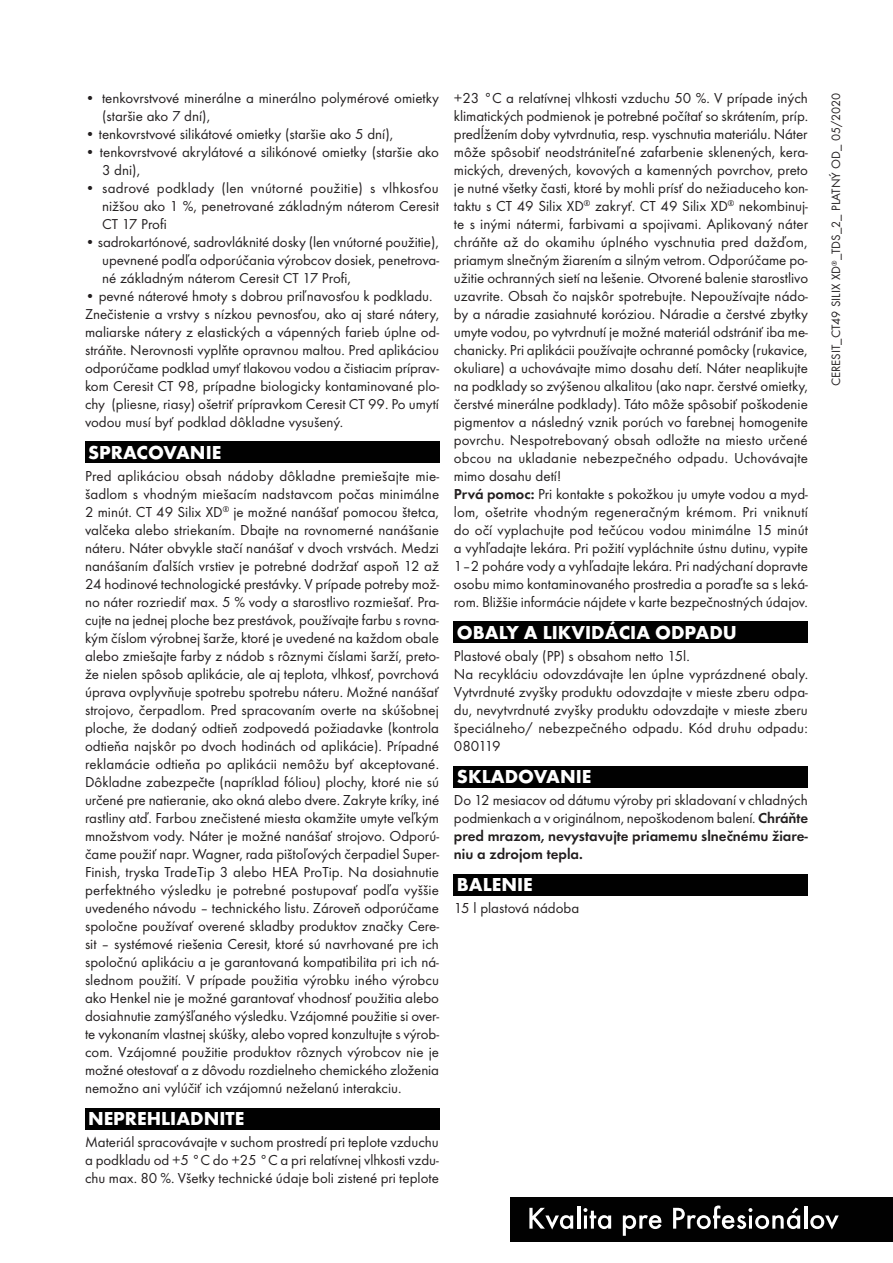
<style>
.page{position:relative;width:893px;height:1263px;background:#fff}
.page>*{position:absolute;margin:0;border:0;box-sizing:border-box;transform-origin:0 0}
.t1{font:700 19.5px "Futura TOT";color:#fff}
.t2{font:15px/18px "Futura TOT";color:#231f20;text-align:justify}
.t3{font:14.85px/18px "Futura TOT";color:#231f20}
.t4{font:12.6px "Futura TOT";color:#231f20}
.s1{font-size:14.85px}
.s2{font-weight:600}
</style>
<div class="page">
<div style="left:510px;top:1197px;width:383px;height:44px;background:#010101"></div>
<svg style="left:529px;top:1208px;width:44px;height:21px"></svg>
<hr style="left:577px;top:1206px;width:3px;height:22px;background:#fff">
<svg style="left:583px;top:1208px;width:28px;height:21px"></svg>
<svg style="left:623px;top:1215px;width:38px;height:21px"></svg>
<svg style="left:673px;top:1205px;width:127px;height:24px"></svg>
<hr style="left:804px;top:1206px;width:3px;height:22px;background:#fff">
<svg style="left:810px;top:1215px;width:29px;height:14px"></svg>
<div style="left:85px;top:442px;width:354px;height:21px;background:#010101"></div>
<div style="left:85px;top:1108px;width:354px;height:21px;background:#010101"></div>
<div style="left:454px;top:622px;width:354px;height:21px;background:#010101"></div>
<div style="left:454px;top:766px;width:354px;height:21px;background:#010101"></div>
<div style="left:454px;top:874px;width:354px;height:21px;background:#010101"></div>
<p class="t3" style="left:102px;top:89px;width:338px;text-indent:-17px">• tenkovrstvové minerálne a minerálno polymérové omietky (staršie ako 7 dní),</p>
<p class="t3" style="left:85px;top:125px;width:310px">• tenkovrstvové silikátové omietky (staršie ako 5 dní),</p>
<p class="t3" style="left:102px;top:143px;width:338px;text-indent:-17px">• tenkovrstvové akrylátové a silikónové omietky (staršie ako<br>3 dni),</p>
<p class="t3" style="left:102px;top:179px;width:339px;text-align:justify;text-indent:-17px">• sadrové podklady (len vnútorné použitie) s vlhkosťou nižšou ako 1 %, penetrované základným náterom Ceresit CT 17 Profi</p>
<p class="t3" style="left:102px;top:233px;width:338px;text-align:justify;text-indent:-17px">• sadrokartónové, sadrovláknité dosky (len vnútorné použitie), upevnené podľa odporúčania výrobcov dosiek, penetrova&shy;né základným náterom Ceresit CT 17 Profi,</p>
<p class="t3" style="left:85px;top:287px;width:355px">• pevné náterové hmoty s dobrou priľnavosťou k podkladu.<br>Znečistenie a vrstvy s nízkou pevnosťou, ako aj staré nátery, maliarske nátery z elastických a vápenných farieb úplne od&shy;stráňte. Nerovnosti vyplňte opravnou maltou. Pred aplikáciou odporúčame podklad umyť tlakovou vodou a čistiacim príprav&shy;kom Ceresit CT 98, prípadne biologicky kontaminované plo&shy;chy (pliesne, riasy) ošetriť prípravkom Ceresit CT 99. Po umytí vodou musí byť podklad dôkladne vysušený.</p>
<h1 class="t1" style="left:88px;top:440px;width:135px">SPRACOVANIE</h1>
<p class="t2" style="left:85px;top:467px;width:356px">Pred aplikáciou obsah nádoby dôkladne premiešajte mie&shy;šadlom s vhodným miešacím nadstavcom počas minimálne 2 minút. CT 49 Silix X<span class="s1">D</span><sup>®</sup> je možné nanášať pomocou štetca, valčeka alebo striekaním. Dbajte na rovnomerné nanášanie náteru. Náter obvykle stačí nanášať v dvoch vrstvách. Medzi nanášaním ďalších vrstiev je potrebné dodržať aspoň 12 až 24 hodinové technologické prestávky. V prípade potreby mož&shy;no náter rozriediť max. 5 % vody a starostlivo rozmiešať. Pra&shy;cujte na jednej ploche bez prestávok, používajte farbu s rovna&shy;kým číslom výrobnej šarže, ktoré je uvedené na každom obale alebo zmiešajte farby z nádob s rôznymi číslami šarží, preto&shy;že nielen spôsob aplikácie, ale aj teplota, vlhkosť, povrchová úprava ovplyvňuje spotrebu spotrebu náteru. Možné nanášať strojovo, čerpadlom. Pred spracovaním overte na skúšobnej ploche, že dodaný odtieň zodpovedá požiadavke (kontrola odtieňa najskôr po dvoch hodinách od aplikácie). Prípadné reklamácie odtieňa po aplikácii nemôžu byť akceptované.<br>Dôkladne zabezpečte (napríklad fóliou) plochy, ktoré nie sú určené pre natieranie, ako okná alebo dvere. Zakryte kríky, iné rastliny atď. Farbou znečistené miesta okamžite umyte veľkým množstvom vody. Náter je možné nanášať strojovo. Odporú&shy;čame použiť napr. Wagner, rada pištoľových čerpadiel Super-Finish, tryska TradeTip 3 alebo HEA ProTip. Na dosiahnutie perfektného výsledku je potrebné postupovať podľa vyššie uvedeného návodu – technického listu. Zároveň odporúčame spoločne používať overené skladby produktov značky Cere&shy;sit – systémové riešenia Ceresit, ktoré sú navrhované pre ich spoločnú aplikáciu a je garantovaná kompatibilita pri ich ná&shy;slednom použití. V prípade použitia výrobku iného výrobcu ako Henkel nie je možné garantovať vhodnosť použitia alebo dosiahnutie zamýšľaného výsledku. Vzájomné použitie si over&shy;te vykonaním vlastnej skúšky, alebo vopred konzultujte s výrob&shy;com. Vzájomné použitie produktov rôznych výrobcov nie je možné otestovať a z dôvodu rozdielneho chemického zloženia nemožno ani vylúčiť ich vzájomnú neželanú interakciu.</p>
<h1 class="t1" style="left:88px;top:1106px;width:158px">NEPREHLIADNITE</h1>
<p class="t2" style="left:85px;top:1133px;width:355px">Materiál spracovávajte v suchom prostredí pri teplote vzduchu a podkladu od +5 °C do +25 °C a pri relatívnej vlhkosti vzdu&shy;chu max. 80 %. Všetky technické údaje boli zistené pri teplote</p>
<p class="t2" style="left:454px;top:89px;width:356px;text-align:left">+23 °C a relatívnej vlhkosti vzduchu 50 %. V prípade iných klimatických podmienok je potrebné počítať so skrátením, príp. predĺžením doby vytvrdnutia, resp. vyschnutia materiálu. Náter môže spôsobiť neodstrániteľné zafarbenie sklenených, kera&shy;mických, drevených, kovových a kamenných povrchov, preto je nutné všetky časti, ktoré by mohli prísť do nežiaduceho kon&shy;taktu s CT 49 Silix X<span class="s1">D</span><sup>®</sup> zakryť. CT 49 Silix X<span class="s1">D</span><sup>®</sup> nekombinuj&shy;te s inými nátermi, farbivami a spojivami. Aplikovaný náter chráňte až do okamihu úplného vyschnutia pred dažďom, priamym slnečným žiarením a silným vetrom. Odporúčame po&shy;užitie ochranných sietí na lešenie. Otvorené balenie starostlivo uzavrite. Obsah čo najskôr spotrebujte. Nepoužívajte nádo&shy;by a náradie zasiahnuté koróziou. Náradie a čerstvé zbytky umyte vodou, po vytvrdnutí je možné materiál odstrániť iba me&shy;chanicky. Pri aplikácii používajte ochranné pomôcky (rukavice, okuliare) a uchovávajte mimo dosahu detí. Náter neaplikujte na podklady so zvýšenou alkalitou (ako napr. čerstvé omietky, čerstvé minerálne podklady). Táto môže spôsobiť poškodenie pigmentov a následný vznik porúch vo farebnej homogenite povrchu. Nespotrebovaný obsah odložte na miesto určené obcou na ukladanie nebezpečného odpadu. Uchovávajte mimo dosahu detí!<br><span class="s2">Prvá pomoc:</span> Pri kontakte s pokožkou ju umyte vodou a myd&shy;lom, ošetrite vhodným regeneračným krémom. Pri vniknutí do očí vyplachujte pod tečúcou vodou minimálne 15 minút a vyhľadajte lekára. Pri požití vypláchnite ústnu dutinu, vypite 1–2 poháre vody a vyhľadajte lekára. Pri nadýchaní dopravte osobu mimo kontaminovaného prostredia a poraďte sa s leká&shy;rom. Bližšie informácie nájdete v karte bezpečnostných údajov.</p>
<h1 class="t1" style="left:457px;top:620px;width:282px">OBALY A LIKVIDÁCIA ODPADU</h1>
<p class="t2" style="left:454px;top:647px;width:356px;text-align:left">Plastové obaly (PP) s obsahom netto 15l.<br>Na recykláciu odovzdávajte len úplne vyprázdnené obaly.<br>Vytvrdnuté zvyšky produktu odovzdajte v mieste zberu odpa&shy;du, nevytvrdnuté zvyšky produktu odovzdajte v mieste zberu špeciálneho/ nebezpečného odpadu. Kód druhu odpadu:<br>080119</p>
<h1 class="t1" style="left:457px;top:764px;width:136px">SKLADOVANIE</h1>
<p class="t2" style="left:454px;top:791px;width:356px">Do 12 mesiacov od dátumu výroby pri skladovaní v chladných podmienkach a v originálnom, nepoškodenom balení. <span class="s2">Chráňte pred mrazom, nevystavujte priamemu slnečnému žiare&shy;niu a zdrojom tepla.</span></p>
<h1 class="t1" style="left:457px;top:872px;width:77px">BALENIE</h1>
<p class="t2" style="left:454px;top:899px;width:127px">15 l plastová nádoba</p>
<p class="t4" style="left:828px;top:386px;width:295px;rotate:-90deg">CERESIT_CT49 SILIX XD<sup>®</sup>_TDS_2_ PLATNÝ OD_ 05/2020</p>
</div>
